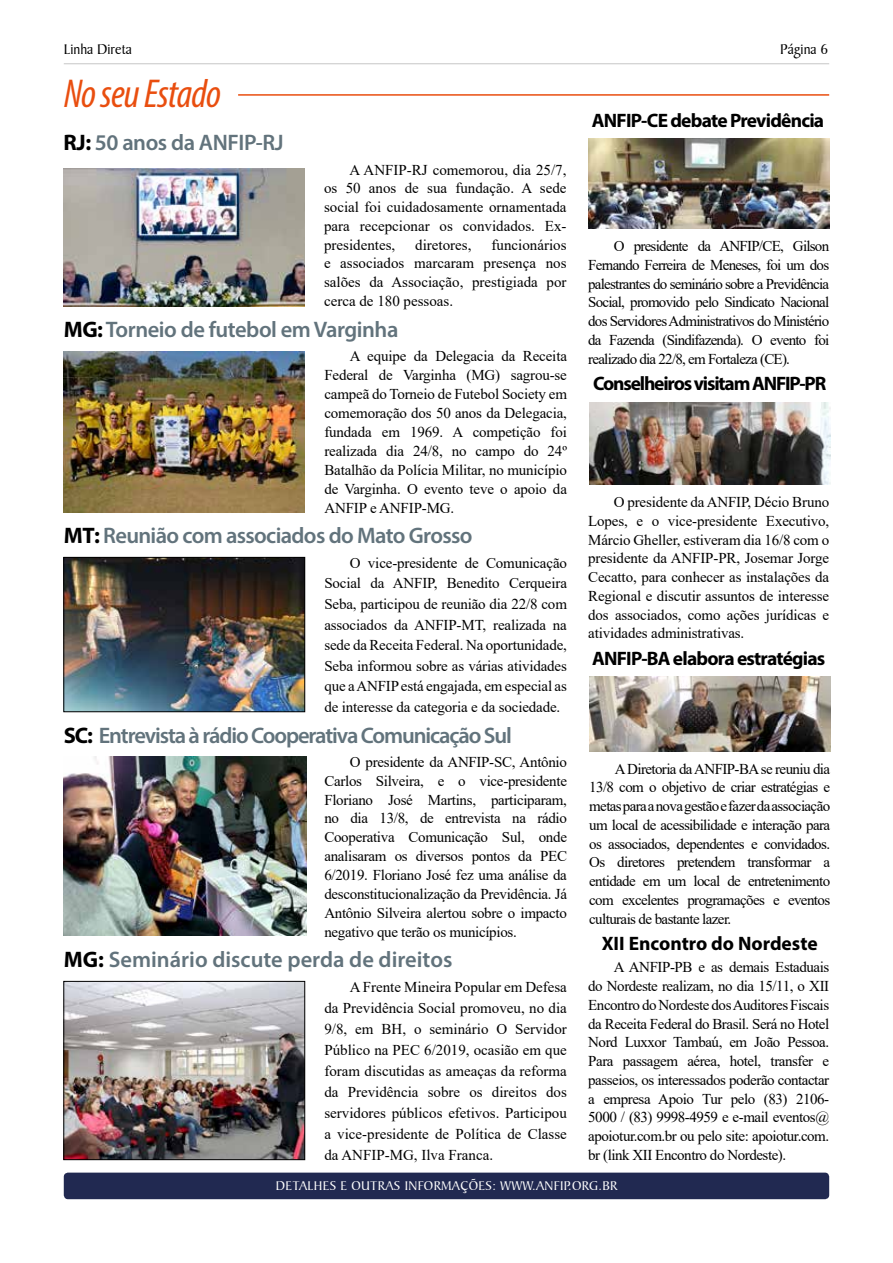
<style>
.page{position:relative;width:893px;height:1263px;background:#fff}
.page>*{position:absolute;margin:0;border:0;box-sizing:border-box;transform-origin:0 0}
.t1{font:italic condensed 40.5px "Myriad Pro";letter-spacing:-.02em;color:#e94e0f}
.t2{font:600 22.5px "Myriad Pro";letter-spacing:-.03em;color:#62737c}
.t3{font:600 22.5px "Myriad Pro";letter-spacing:-.05em;color:#62737c}
.t4{font:600 22.5px "Myriad Pro";color:#62737c}
.t5{font:700 19.5px "Myriad Pro";letter-spacing:-.04em;color:#000}
.t6{font:700 19.5px "Myriad Pro";letter-spacing:-.06em;color:#000}
.t7{font:700 19.5px "Myriad Pro";color:#000}
.t8{font:15px/18.8px "Times New Roman";letter-spacing:-.01em;color:#000;text-align:justify}
.t9{font:15px "Baker Signet BT";color:#000}
.t10{font:13.5px "Baker Signet BT";letter-spacing:.025em;color:#fff}
.s1{font-weight:700;color:#000}
</style>
<div class="page">
<hr style="left:64px;top:63px;width:765px;height:1px;background:#c6c6c6">
<div style="left:64px;top:1172px;width:765px;height:27px;background:#212951;border-radius:4px"></div>
<img style="left:66px;top:559px;width:237px;height:151px">
<div style="left:64px;top:557px;width:241px;height:155px;border:1px solid #000"></div>
<img style="left:66px;top:983px;width:237px;height:175px">
<div style="left:64px;top:981px;width:241px;height:179px;border:1px solid #000"></div>
<hr style="left:238px;top:94px;width:591px;height:2px;background:#e94e0f">
<img style="left:64px;top:168px;width:241px;height:139px">
<img style="left:64px;top:351px;width:241px;height:162px">
<img style="left:64px;top:756px;width:242px;height:179px">
<img style="left:588px;top:139px;width:241px;height:90px">
<img style="left:589px;top:402px;width:241px;height:83px">
<img style="left:589px;top:677px;width:241px;height:74px">
<p class="t9" style="left:64px;top:40px;width:70px">Linha Direta</p>
<p class="t9" style="left:780px;top:41px;width:50px">Página 6</p>
<h1 class="t1" style="left:64px;top:69px;width:159px">No seu Estado</h1>
<h2 class="t2" style="left:64px;top:129px;width:222px"><span class="s1">RJ:</span> 50 anos da ANFIP-RJ</h2>
<p class="t8" style="left:324px;top:160px;width:244px;text-indent:26px">A ANFIP-RJ comemorou, dia 25/7, os 50 anos de sua fundação. A sede social foi cuidadosamente ornamentada para recepcionar os convidados. Ex&shy;presidentes,</p>
<p class="t8" style="left:324px;top:235px;width:244px;text-indent:167px">funcionários e associados marcaram presença nos salões da Associação, prestigiada por cerca de 180 pessoas.</p>
<p class="t8" style="left:415px;top:235px;width:58px">diretores,</p>
<h2 class="t2" style="left:64px;top:315px;width:336px"><span class="s1">MG:</span> Torneio de futebol em Varginha</h2>
<p class="t8" style="left:324px;top:346px;width:244px;text-indent:26px">A equipe da Delegacia da Receita Federal de Varginha (MG) sagrou-se campeã do Torneio de Futebol Society em comemoração dos 50 anos da Delegacia, fundada em 1969. A competição foi realizada dia 24/8, no campo do 24º Batalhão da Polícia Militar, no município de Varginha. O evento teve o apoio da ANFIP e ANFIP-MG.</p>
<h2 class="t2" style="left:64px;top:521px;width:410px"><span class="s1">MT:</span> Reunião com associados do Mato Grosso</h2>
<p class="t8" style="left:324px;top:552px;width:244px;line-height:20.5px;text-indent:26px">O vice-presidente de Comunicação Social da ANFIP, Benedito Cerqueira Seba, participou de reunião dia 22/8 com associados da ANFIP-MT, realizada na sede da Receita Federal. Na oportunidade, Seba informou sobre as várias atividades que a ANFIP está engajada, em especial as de interesse da categoria e da sociedade.</p>
<h2 class="t3" style="left:64px;top:721px;width:450px"><span class="s1">SC:</span> Entrevista à rádio Cooperativa Comunicação Sul</h2>
<p class="t8" style="left:324px;top:752px;width:244px;text-indent:26px">O presidente da ANFIP-SC, Antônio Carlos Silveira, e o vice-presidente Floriano José Martins, participaram, no dia 13/8, de entrevista na rádio Cooperativa Comunicação Sul, onde analisaram os diversos pontos da PEC 6/2019. Floriano José fez uma análise da desconstitucionalização da Previdência. Já Antônio Silveira alertou sobre o impacto negativo que terão os municípios.</p>
<h2 class="t4" style="left:64px;top:945px;width:390px"><span class="s1">MG:</span> Seminário discute perda de direitos</h2>
<p class="t8" style="left:324px;top:976px;width:244px;line-height:21px;text-indent:26px">A Frente Mineira Popular em Defesa da Previdência Social promoveu, no dia 9/8, em BH, o seminário O Servidor Público na PEC 6/2019, ocasião em que foram discutidas as ameaças da reforma da Previdência sobre os direitos dos servidores públicos efetivos. Participou a vice-presidente de Política de Classe da ANFIP-MG, Ilva Franca.</p>
<h3 class="t5" style="left:592px;top:108px;width:234px">ANFIP-CE debate Previdência</h3>
<p class="t8" style="left:588px;top:236px;width:242px;text-indent:26px">O presidente da ANFIP/CE, Gilson Fernando Ferreira de Meneses, foi um dos palestrantes do seminário sobre a Previdência Social, promovido pelo Sindicato Nacional dos Servidores Administrativos do Ministério da Fazenda (Sindifazenda). O evento foi realizado dia 22/8, em Fortaleza (CE).</p>
<h3 class="t6" style="left:593px;top:371px;width:235px">Conselheiros visitam ANFIP-PR</h3>
<p class="t8" style="left:588px;top:492px;width:242px;text-indent:26px">O presidente da ANFIP, Décio Bruno Lopes, e o vice-presidente Executivo, Márcio Gheller, estiveram dia 16/8 com o presidente da ANFIP-PR, Josemar Jorge Cecatto, para conhecer as instalações da Regional e discutir assuntos de interesse dos associados, como ações jurídicas e atividades administrativas.</p>
<h3 class="t5" style="left:592px;top:646px;width:235px">ANFIP-BA elabora estratégias</h3>
<p class="t8" style="left:589px;top:759px;width:243px;text-indent:26px">A Diretoria da ANFIP-BA se reuniu dia 13/8 com o objetivo de criar estratégias e metas para a nova gestão e fazer da associação um local de acessibilidade e interação para os associados, dependentes e convidados.<br>Os diretores pretendem transformar a entidade em um local de entretenimento com excelentes programações e eventos culturais de bastante lazer.</p>
<h3 class="t7" style="left:602px;top:931px;width:218px">XII Encontro do Nordeste</h3>
<p class="t8" style="left:588px;top:957px;width:242px;text-indent:26px">A ANFIP-PB e as demais Estaduais do Nordeste realizam, no dia 15/11, o XII Encontro do Nordeste dos Auditores Fiscais da Receita Federal do Brasil. Será no Hotel Nord Luxxor Tambaú, em João Pessoa.<br>Para passagem aérea, hotel, transfer e passeios, os interessados poderão contactar a empresa Apoio Tur pelo (83) 2106- 5000 / (83) 9998-4959 e e-mail eventos@ apoiotur.com.br ou pelo site: apoiotur.com. br (link XII Encontro do Nordeste).</p>
<p class="t10" style="left:276px;top:1178px;width:343px">DETALHES E OUTRAS INFORMAÇÕES: WWW.ANFIP.ORG.BR</p>
</div>
